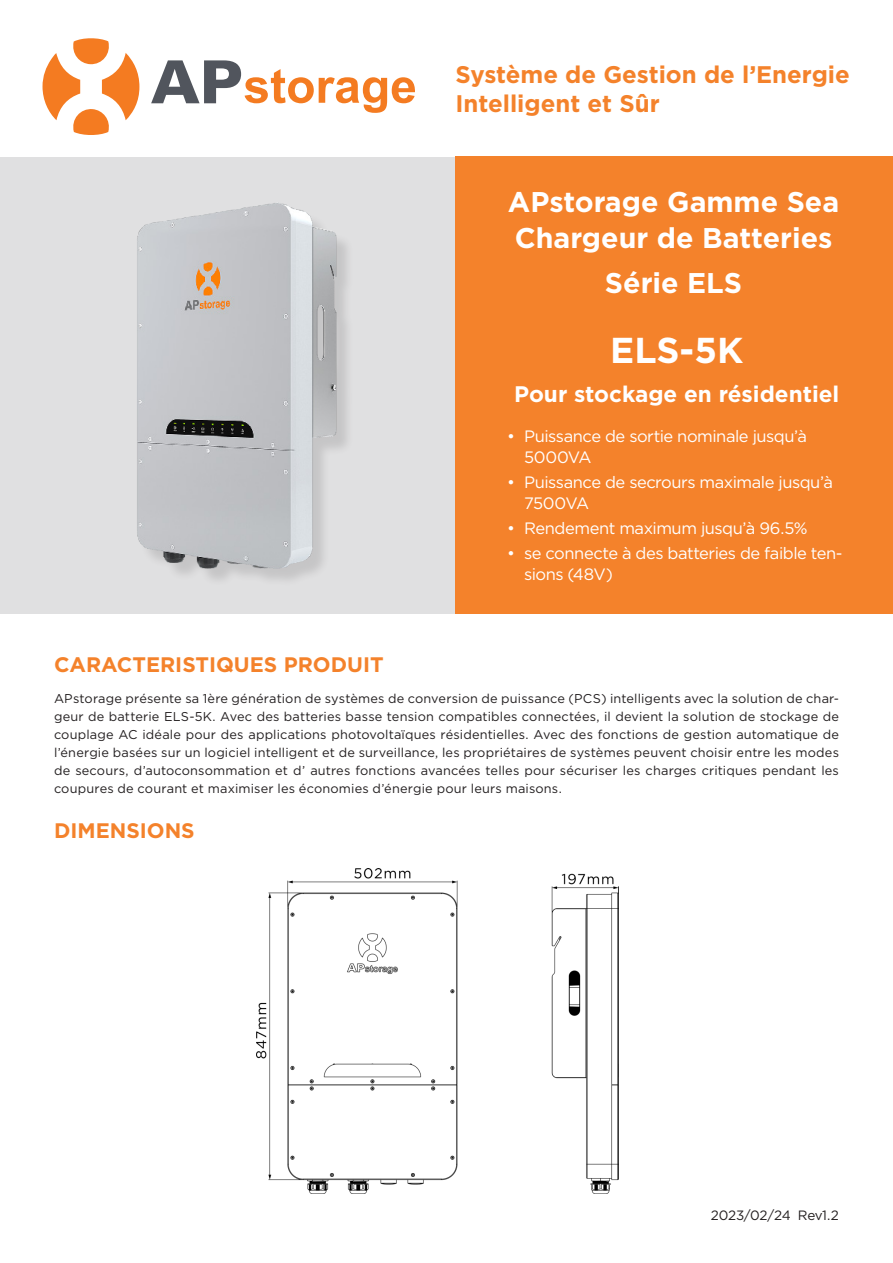
<style>
.page{position:relative;width:893px;height:1263px;background:#fff}
.page>*{position:absolute;margin:0;border:0;box-sizing:border-box;transform-origin:0 0}
.t1{font:700 36px "Gotham";color:#fff}
.t2{font:700 28.5px "Gotham";color:#fff}
.t3{font:700 24px "Gotham";color:#f4822b}
.t4{font:700 22.5px "Gotham";color:#fff}
.t5{font:700 21px "Gotham";color:#f4822b}
.t6{font:16.5px/21px "Gotham";letter-spacing:-.03em;color:#fff}
.t7{font:13.5px "Gotham";letter-spacing:-.025em;color:#231f20}
.t8{font:12.75px/18px "Gotham";letter-spacing:.015em;color:#231f20;text-align:justify}
</style>
<div class="page">
<div style="left:455px;top:156px;width:438px;height:458px;background:#f4822b"></div>
<img style="left:256px;top:869px;width:363px;height:324px">
<svg style="left:151px;top:60px;width:264px;height:53px"></svg>
<svg style="left:42px;top:38px;width:97px;height:97px"></svg>
<div style="left:1px;top:157px;width:454px;height:457px;background:#e0e0e1"></div>
<img style="left:137px;top:203px;width:210px;height:377px">
<p class="t3" style="left:455px;top:59px;width:396px">Système de Gestion de l’Energie</p>
<p class="t3" style="left:455px;top:87px;width:206px">Intelligent et Sûr</p>
<p class="t2" style="left:508px;top:183px;width:333px">APstorage Gamme Sea</p>
<p class="t2" style="left:515px;top:219px;width:319px">Chargeur de Batteries</p>
<p class="t2" style="left:605px;top:264px;width:139px">Série ELS</p>
<p class="t1" style="left:610px;top:327px;width:135px">ELS-5K</p>
<p class="t4" style="left:514px;top:379px;width:327px">Pour stockage en résidentiel</p>
<p class="t5" style="left:54px;top:650px;width:331px">CARACTERISTIQUES PRODUIT</p>
<p class="t6" style="left:524px;top:425px;width:284px;text-indent:-17px">• Puissance de sortie nominale jusqu’à<br>5000VA</p>
<p class="t6" style="left:524px;top:471px;width:310px;text-indent:-17px">• Puissance de secrours maximale jusqu’à<br>7500VA</p>
<p class="t6" style="left:507px;top:517px;width:302px">• Rendement maximum jusqu’à 96.5%</p>
<p class="t6" style="left:524px;top:543px;width:320px;text-indent:-17px">• se connecte à des batteries de faible ten&shy;sions (48V)</p>
<p class="t8" style="left:54px;top:690px;width:786px">APstorage présente sa 1ère génération de systèmes de conversion de puissance (PCS) intelligents avec la solution de char&shy;geur de batterie ELS-5K. Avec des batteries basse tension compatibles connectées, il devient la solution de stockage de couplage AC idéale pour des applications photovoltaïques résidentielles. Avec des fonctions de gestion automatique de l’énergie basées sur un logiciel intelligent et de surveillance, les propriétaires de systèmes peuvent choisir entre les modes de secours, d’autoconsommation et d’ autres fonctions avancées telles pour sécuriser les charges critiques pendant les coupures de courant et maximiser les économies d’énergie pour leurs maisons.</p>
<p class="t5" style="left:54px;top:816px;width:142px">DIMENSIONS</p>
<p class="t7" style="left:711px;top:1206px;width:130px">2023/02/24 Rev1.2</p>
</div>
